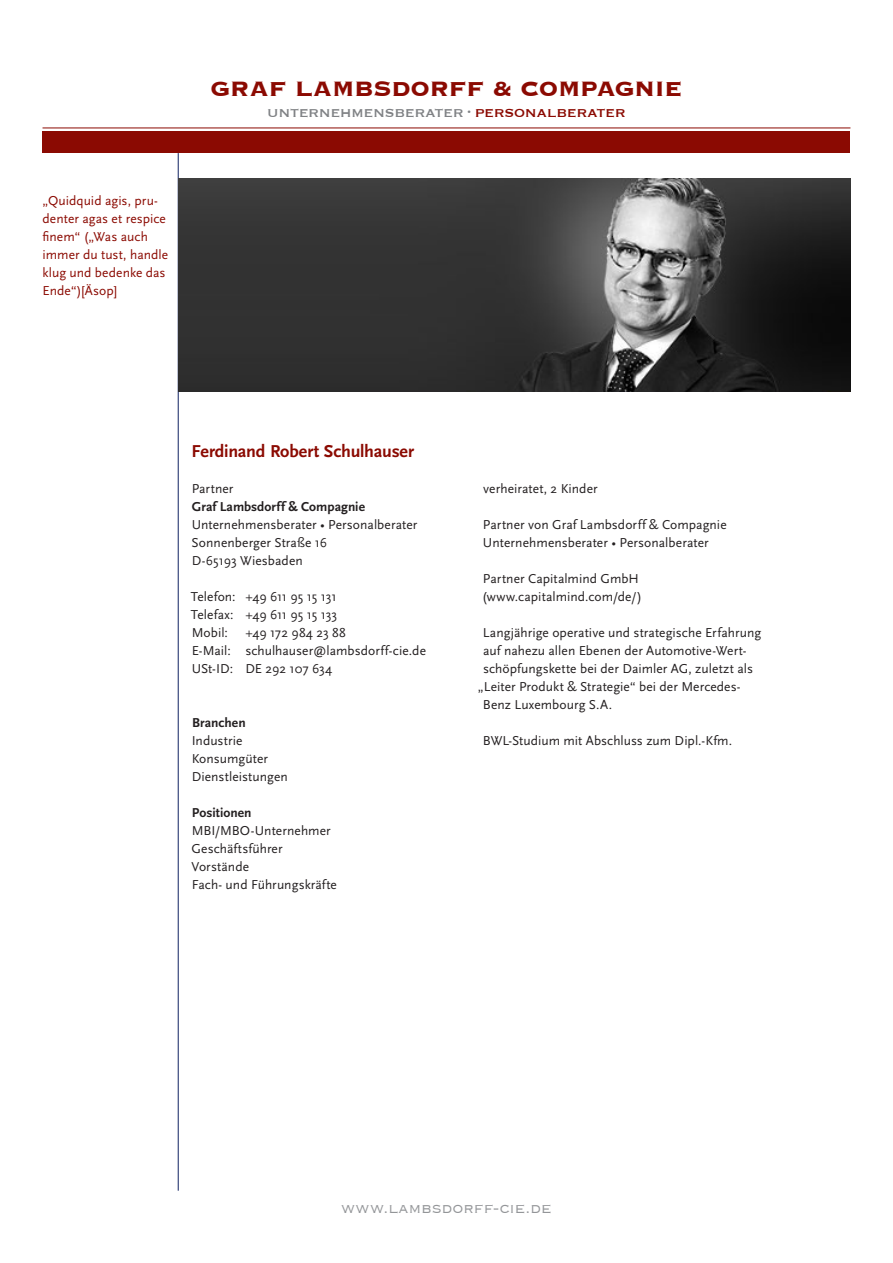
<style>
.page{position:relative;width:893px;height:1263px;background:#fff}
.page>*{position:absolute;margin:0;border:0;box-sizing:border-box;transform-origin:0 0}
.t1{font:700 27px "Copperplate";letter-spacing:-.015em;color:#8b0a02}
.t2{font:18px "Copperplate";letter-spacing:-.025em;color:#808285}
.t3{font:700 18px "Scala Sans";letter-spacing:-.01em;color:#8b0a02}
.t4{font:300 18px "Copperplate";letter-spacing:-.015em;color:#939598}
.t5{font:13.5px/18px "Scala Sans";letter-spacing:.005em;color:#231f20}
.t6{font:13.5px/18px "Scala Sans";letter-spacing:.005em;color:#8b0a02}
.t7{font:700 13.5px "Scala Sans";letter-spacing:.005em;color:#231f20}
.s1{color:#8b0a02}
.s2{font-weight:700}
</style>
<div class="page">
<hr style="left:43px;top:128px;width:807px;height:1px;background:#8b0a02">
<div style="left:43px;top:132px;width:807px;height:21px;background:#8b0a02"></div>
<hr style="left:178px;top:153px;width:1px;height:1038px;background:#102261">
<img style="left:179px;top:179px;width:671px;height:212px">
<p class="t6" style="left:43px;top:191px;width:127px">„Quidquid agis, pru&shy;denter agas et respice finem“ („Was auch immer du tust, handle klug und bedenke das<br>Ende“)[Äsop]</p>
<h1 class="t1" style="left:211px;top:70px;width:473px">GRAF LAMBSDORFF &amp; COMPAGNIE</h1>
<h2 class="t2" style="left:267px;top:101px;width:360px">unternehmensberater . <span class="s1">personalberater</span></h2>
<p class="t3" style="left:192px;top:441px;width:224px">Ferdinand Robert Schulhauser</p>
<p class="t5" style="left:192px;top:479px;width:43px">Partner</p>
<p class="t5" style="left:192px;top:497px;width:227px"><span class="s2">Graf Lambsdorff &amp; Compagnie<br></span>Unternehmensberater • Personalberater<br>Sonnenberger Straße 16<br>D-65193 Wiesbaden</p>
<p class="t5" style="left:191px;top:587px;width:148px;text-align:justify">Telefon: +49 611 95 15 131<br>Telefax: +49 611 95 15 133<br>Mobil:</p>
<p class="t5" style="left:192px;top:623px;width:236px;text-indent:54px">+49 172 984 23 88<br>E-Mail: schulhauser@lambsdorff-cie.de<br>USt-ID: DE 292 107 634</p>
<p class="t7" style="left:192px;top:715px;width:55px">Branchen</p>
<p class="t5" style="left:192px;top:731px;width:52px">Industrie</p>
<p class="t5" style="left:192px;top:749px;width:78px">Konsumgüter</p>
<p class="t5" style="left:192px;top:767px;width:98px">Dienstleistungen</p>
<p class="t7" style="left:192px;top:805px;width:61px">Positionen</p>
<p class="t5" style="left:192px;top:821px;width:141px">MBI/MBO-Unternehmer</p>
<p class="t5" style="left:192px;top:839px;width:93px">Geschäftsführer</p>
<p class="t5" style="left:192px;top:857px;width:59px">Vorstände</p>
<p class="t5" style="left:192px;top:875px;width:147px">Fach- und Führungskräfte</p>
<p class="t5" style="left:483px;top:479px;width:116px">verheiratet, 2 Kinder</p>
<p class="t5" style="left:483px;top:515px;width:245px">Partner von Graf Lambsdorff &amp; Compagnie</p>
<p class="t5" style="left:483px;top:533px;width:227px">Unternehmensberater • Personalberater</p>
<p class="t5" style="left:482px;top:569px;width:161px">Partner Capitalmind GmbH (www.capitalmind.com/de/)</p>
<p class="t5" style="left:483px;top:623px;width:280px">Langjährige operative und strategische Erfahrung</p>
<p class="t5" style="left:483px;top:641px;width:265px">auf nahezu allen Ebenen der Automotive-Wert-</p>
<p class="t5" style="left:483px;top:659px;width:271px">schöpfungskette bei der Daimler AG, zuletzt als</p>
<p class="t5" style="left:478px;top:677px;width:264px">„Leiter Produkt &amp; Strategie“ bei der Mercedes-</p>
<p class="t5" style="left:483px;top:695px;width:131px">Benz Luxembourg S.A.</p>
<p class="t5" style="left:483px;top:731px;width:251px">BWL-Studium mit Abschluss zum Dipl.-Kfm.</p>
<h2 class="t4" style="left:341px;top:1196px;width:212px">www.lambsdorff-cie.de</h2>
</div>
